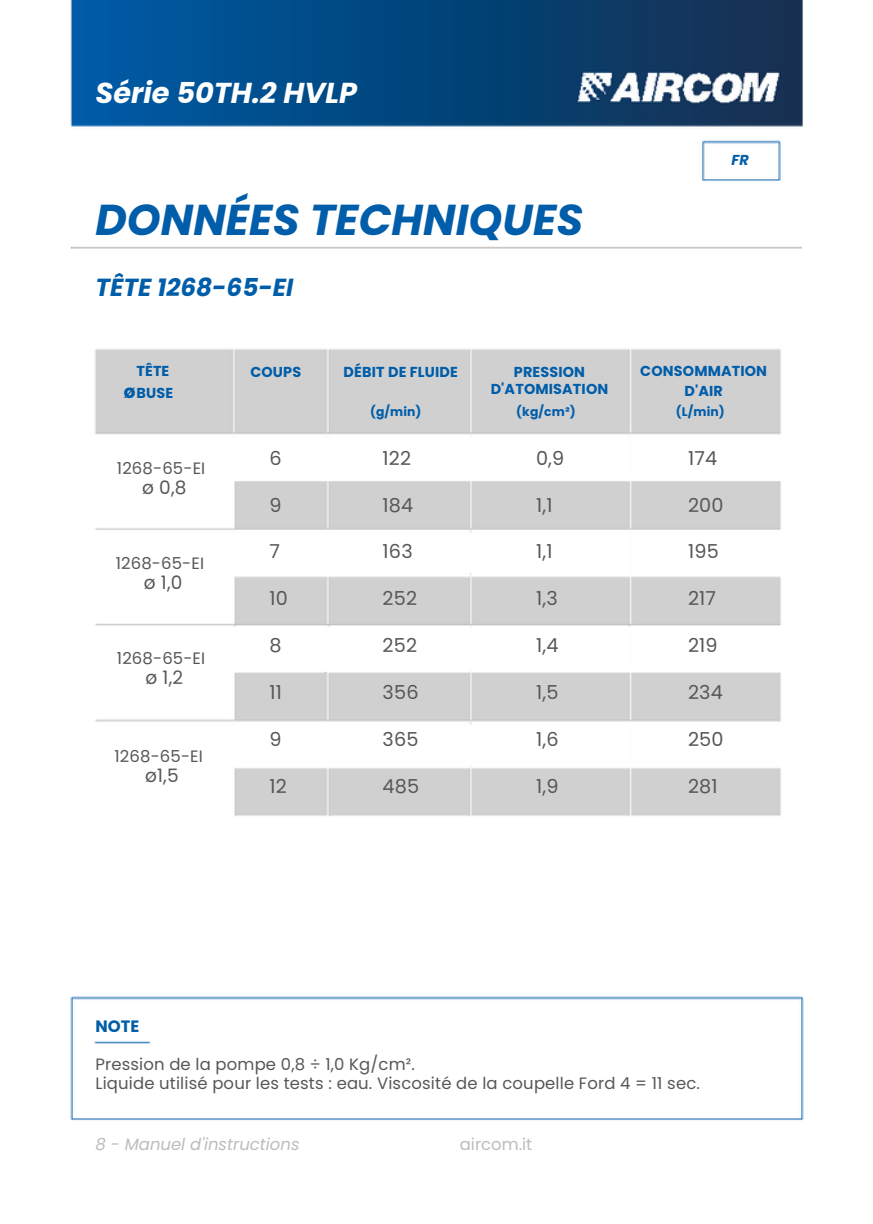
<style>
.page{position:relative;width:873px;height:1224px;background:#fff}
.page>*{position:absolute;margin:0;border:0;box-sizing:border-box;transform-origin:0 0}
.t1{font:italic 700 43.2px "Poppins";color:#005da9}
.t2{font:italic 700 28.8px "Poppins";color:#fff}
.t3{font:italic 700 24.6px "Poppins";color:#005da9}
.t4{font:19.2px "Poppins";letter-spacing:.01em;color:#575756}
.t5{font:18.6px "Poppins";color:#575756}
.t6{font:700 18.6px "Poppins";color:#005da9}
.t7{font:16.4px/18.6px "Poppins";letter-spacing:.01em;color:#575756}
.t8{font:italic 16.4px "Poppins";color:#bcbcbc}
.t9{font:16.4px "Poppins";color:#bcbcbc}
.t10{font:700 16.4px "Poppins";color:#005da9}
.t11{font:700 14.4px/21.6px "Poppins";letter-spacing:.01em;color:#005da9}
.t12{font:italic 700 14.4px "Poppins";color:#005da9}
.t13{font:700 12.4px "Poppins";letter-spacing:.01em;color:#005da9}
</style>
<div class="page">
<img style="left:70px;top:996px;width:734px;height:125px">
<img style="left:95px;top:349px;width:686px;height:467px">
<img style="left:70px;top:0;width:733px;height:181px">
<h2 class="t2" style="left:95px;top:72px;width:263px">Série 50TH.2 HVLP</h2>
<h1 class="t1" style="left:95px;top:189px;width:490px">DONNÉES TECHNIQUES</h1>
<h3 class="t3" style="left:95px;top:270px;width:200px">TÊTE 1268-65-EI</h3>
<p class="t12" style="left:732px;top:150px;width:19px">FR</p>
<p class="t11" style="left:136px;top:360px;width:38px">TÊTE<br>BUSE</p>
<p class="t11" style="left:250px;top:361px;width:52px">COUPS</p>
<p class="t11" style="left:344px;top:361px;width:116px">DÉBIT DE FLUIDE</p>
<p class="t11" style="left:491px;top:363px;width:119px;line-height:17px;text-align:center">PRESSION<br>D'ATOMISATION</p>
<p class="t11" style="left:640px;top:361px;width:128px">CONSOMMATION</p>
<p class="t6" style="left:124px;top:379px;width:13px">ø</p>
<p class="t11" style="left:684px;top:380px;width:40px">D'AIR</p>
<p class="t13" style="left:370px;top:402px;width:53px">(g/min)</p>
<p class="t13" style="left:516px;top:402px;width:61px">(kg/cm²)</p>
<p class="t13" style="left:676px;top:402px;width:51px">(L/min)</p>
<p class="t7" style="left:117px;top:459px;width:90px">1268-65-EI</p>
<p class="t5" style="left:142px;top:474px;width:46px">ø 0,8</p>
<p class="t7" style="left:116px;top:554px;width:90px">1268-65-EI</p>
<p class="t5" style="left:144px;top:570px;width:40px">ø 1,0</p>
<p class="t7" style="left:117px;top:649px;width:90px">1268-65-EI</p>
<p class="t5" style="left:145px;top:664px;width:39px">ø 1,2</p>
<p class="t7" style="left:115px;top:747px;width:90px">1268-65-EI</p>
<p class="t5" style="left:145px;top:762px;width:35px">ø1,5</p>
<p class="t4" style="left:270px;top:445px;width:14px">6</p>
<p class="t4" style="left:270px;top:491px;width:14px">9</p>
<p class="t4" style="left:270px;top:538px;width:12px">7</p>
<p class="t4" style="left:270px;top:585px;width:20px">10</p>
<p class="t4" style="left:270px;top:632px;width:14px">8</p>
<p class="t4" style="left:270px;top:679px;width:14px">11</p>
<p class="t4" style="left:270px;top:726px;width:14px">9</p>
<p class="t4" style="left:270px;top:773px;width:19px">12</p>
<p class="t10" style="left:95px;top:1015px;width:45px">NOTE</p>
<p class="t4" style="left:383px;top:445px;width:30px">122</p>
<p class="t4" style="left:383px;top:491px;width:32px">184</p>
<p class="t4" style="left:383px;top:538px;width:32px">163</p>
<p class="t4" style="left:383px;top:585px;width:36px">252</p>
<p class="t4" style="left:383px;top:632px;width:36px">252</p>
<p class="t4" style="left:383px;top:679px;width:37px">356</p>
<p class="t4" style="left:383px;top:726px;width:37px">365</p>
<p class="t4" style="left:383px;top:773px;width:38px">485</p>
<p class="t4" style="left:536px;top:445px;width:30px">0,9</p>
<p class="t4" style="left:536px;top:491px;width:18px">1,1</p>
<p class="t4" style="left:536px;top:538px;width:18px">1,1</p>
<p class="t4" style="left:536px;top:585px;width:23px">1,3</p>
<p class="t4" style="left:536px;top:632px;width:24px">1,4</p>
<p class="t4" style="left:536px;top:679px;width:24px">1,5</p>
<p class="t4" style="left:536px;top:726px;width:24px">1,6</p>
<p class="t4" style="left:536px;top:773px;width:24px">1,9</p>
<p class="t4" style="left:688px;top:445px;width:31px">174</p>
<p class="t4" style="left:688px;top:491px;width:37px">200</p>
<p class="t4" style="left:688px;top:538px;width:32px">195</p>
<p class="t4" style="left:688px;top:585px;width:30px">217</p>
<p class="t4" style="left:688px;top:632px;width:31px">219</p>
<p class="t4" style="left:688px;top:679px;width:36px">234</p>
<p class="t4" style="left:688px;top:726px;width:37px">250</p>
<p class="t4" style="left:688px;top:773px;width:31px">281</p>
<p class="t7" style="left:95px;top:1055px;width:606px">Pression de la pompe 0,8 ÷ 1,0 Kg/cm².<br>Liquide utilisé pour les tests : eau. Viscosité de la coupelle Ford 4 = 11 sec.</p>
<p class="t8" style="left:95px;top:1133px;width:206px">8 - Manuel d'instructions</p>
<p class="t9" style="left:460px;top:1133px;width:74px">aircom.it</p>
</div>
